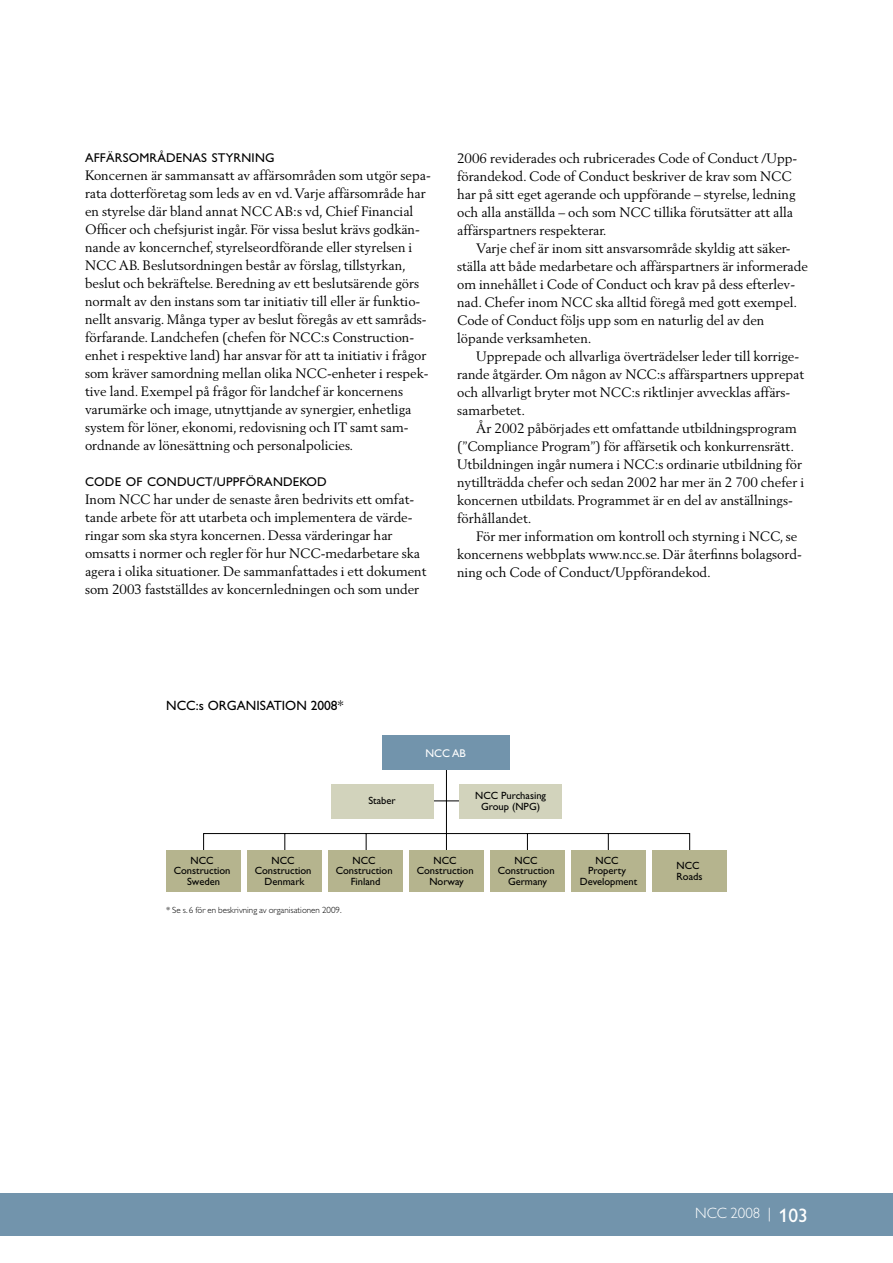
<style>
.page{position:relative;width:893px;height:1263px;background:#fff}
.page>*{position:absolute;margin:0;border:0;box-sizing:border-box;transform-origin:0 0}
.t1{font:300 15px "Gill Alt One";color:#fff}
.t2{font:13.5px/18px "Berling LT Std";color:#000}
.t3{font:13.5px "Gill Alt One";color:#000}
.t4{font:12.75px "Gill Alt One";letter-spacing:.015em;color:#000}
.t5{font:11.25px "Gill Alt One";color:#fff}
.t6{font:10.5px/10.5px "Gill Alt One";color:#000;text-align:center}
.t7{font:300 9px "Gill Alt One";color:#000}
.s1{font-weight:400;font-size:19.5px}
</style>
<div class="page">
<div style="left:0;top:1193px;width:893px;height:42px;background:#7294ac"></div>
<svg style="left:203px;top:748px;width:487px;height:102px"></svg>
<div style="left:571px;top:850px;width:75px;height:41px;background:#b5b48e"></div>
<div style="left:383px;top:735px;width:127px;height:34px;background:#7294ac"></div>
<div style="left:460px;top:784px;width:102px;height:34px;background:#d2d3bc"></div>
<div style="left:331px;top:784px;width:102px;height:34px;background:#d2d3bc"></div>
<div style="left:652px;top:850px;width:75px;height:41px;background:#b5b48e"></div>
<div style="left:490px;top:850px;width:75px;height:41px;background:#b5b48e"></div>
<div style="left:409px;top:850px;width:75px;height:41px;background:#b5b48e"></div>
<div style="left:328px;top:850px;width:75px;height:41px;background:#b5b48e"></div>
<div style="left:247px;top:850px;width:75px;height:41px;background:#b5b48e"></div>
<div style="left:166px;top:850px;width:75px;height:41px;background:#b5b48e"></div>
<p class="t4" style="left:85px;top:150px;width:191px">AFFÄRSOMRÅDENAS STYRNING</p>
<p class="t2" style="left:85px;top:166px;width:347px">Koncernen är sammansatt av affärsområden som utgör sepa&shy;rata dotterföretag som leds av en vd. Varje affärsområde har en styrelse där bland annat NCC AB:s vd, Chief Financial Officer och chefsjurist ingår. För vissa beslut krävs godkän&shy;nande av koncernchef, styrelseordförande eller styrelsen i NCC AB. Beslutsordningen består av förslag, tillstyrkan, beslut och bekräftelse. Beredning av ett beslutsärende görs normalt av den instans som tar initiativ till eller är funktio&shy;nellt ansvarig. Många typer av beslut föregås av ett samråds&shy;förfarande. Landchefen (chefen för NCC:s Construction&shy;enhet i respektive land) har ansvar för att ta initiativ i frågor som kräver samordning mellan olika NCC-enheter i respek&shy;tive land. Exempel på frågor för landchef är koncernens varumärke och image, utnyttjande av synergier, enhetliga system för löner, ekonomi, redovisning och IT samt sam&shy;ordnande av lönesättning och personalpolicies.</p>
<p class="t4" style="left:85px;top:474px;width:243px">CODE OF CONDUCT/UPPFÖRANDEKOD</p>
<p class="t2" style="left:85px;top:490px;width:343px">Inom NCC har under de senaste åren bedrivits ett omfat&shy;tande arbete för att utarbeta och implementera de värde&shy;ringar som ska styra koncernen. Dessa värderingar har omsatts i normer och regler för hur NCC-medarbetare ska agera i olika situationer. De sammanfattades i ett dokument som 2003 fastställdes av koncernledningen och som under</p>
<p class="t2" style="left:457px;top:149px;width:342px">2006 reviderades och rubricerades Code of Conduct /Upp-</p>
<p class="t2" style="left:457px;top:167px;width:336px">förandekod. Code of Conduct beskriver de krav som NCC</p>
<p class="t2" style="left:457px;top:185px;width:340px">har på sitt eget agerande och uppförande – styrelse, ledning</p>
<p class="t2" style="left:457px;top:203px;width:337px">och alla anställda – och som NCC tillika förutsätter att alla</p>
<p class="t2" style="left:457px;top:221px;width:151px">affärspartners respekterar.</p>
<p class="t2" style="left:476px;top:239px;width:316px">Varje chef är inom sitt ansvarsområde skyldig att säker-</p>
<p class="t2" style="left:457px;top:257px;width:352px">ställa att både medarbetare och affärspartners är informerade</p>
<p class="t2" style="left:457px;top:275px;width:339px">om innehållet i Code of Conduct och krav på dess efterlev-</p>
<p class="t2" style="left:457px;top:293px;width:342px">nad. Chefer inom NCC ska alltid föregå med gott exempel.</p>
<p class="t2" style="left:457px;top:311px;width:309px">Code of Conduct följs upp som en naturlig del av den</p>
<p class="t2" style="left:457px;top:329px;width:136px">löpande verksamheten.</p>
<p class="t2" style="left:476px;top:347px;width:324px">Upprepade och allvarliga överträdelser leder till korrige-</p>
<p class="t2" style="left:457px;top:365px;width:349px">rande åtgärder. Om någon av NCC:s affärspartners upprepat</p>
<p class="t2" style="left:457px;top:383px;width:335px">och allvarligt bryter mot NCC:s riktlinjer avvecklas affärs-</p>
<p class="t2" style="left:457px;top:401px;width:69px">samarbetet.</p>
<p class="t2" style="left:476px;top:419px;width:322px">År 2002 påbörjades ett omfattande utbildningsprogram</p>
<p class="t2" style="left:457px;top:437px;width:338px">(”Compliance Program”) för affärsetik och konkurrensrätt.</p>
<p class="t2" style="left:457px;top:455px;width:347px">Utbildningen ingår numera i NCC:s ordinarie utbildning för</p>
<p class="t2" style="left:457px;top:473px;width:348px">nytillträdda chefer och sedan 2002 har mer än 2 700 chefer i</p>
<p class="t2" style="left:457px;top:491px;width:337px">koncernen utbildats. Programmet är en del av anställnings-</p>
<p class="t2" style="left:457px;top:509px;width:76px">förhållandet.</p>
<p class="t2" style="left:476px;top:527px;width:322px">För mer information om kontroll och styrning i NCC, se</p>
<p class="t2" style="left:457px;top:545px;width:346px">koncernens webbplats www.ncc.se. Där återfinns bolagsord-</p>
<p class="t2" style="left:457px;top:563px;width:255px">ning och Code of Conduct/Uppförandekod.</p>
<p class="t3" style="left:166px;top:698px;width:179px">NCC:s ORGANISATION 2008*</p>
<p class="t5" style="left:425px;top:746px;width:42px">NCC AB</p>
<p class="t6" style="left:368px;top:795px;width:29px">Staber</p>
<p class="t6" style="left:475px;top:790px;width:72px">NCC Purchasing<br>Group (NPG)</p>
<p class="t6" style="left:174px;top:855px;width:58px">NCC<br>Construction<br>Sweden</p>
<p class="t6" style="left:255px;top:855px;width:58px">NCC<br>Construction<br>Denmark</p>
<p class="t6" style="left:336px;top:855px;width:58px">NCC<br>Construction<br>Finland</p>
<p class="t6" style="left:417px;top:855px;width:58px">NCC<br>Construction<br>Norway</p>
<p class="t6" style="left:498px;top:855px;width:58px">NCC<br>Construction<br>Germany</p>
<p class="t6" style="left:580px;top:855px;width:59px">NCC<br>Property<br>Development</p>
<p class="t6" style="left:677px;top:860px;width:28px;text-align:left">NCC<br>Roads</p>
<p class="t7" style="left:166px;top:905px;width:177px">* Se s. 6 för en beskrivning av organisationen 2009.</p>
<p class="t1" style="left:695px;top:1205px;width:114px">NCC 2008 | <span class="s1">103</span></p>
</div>
